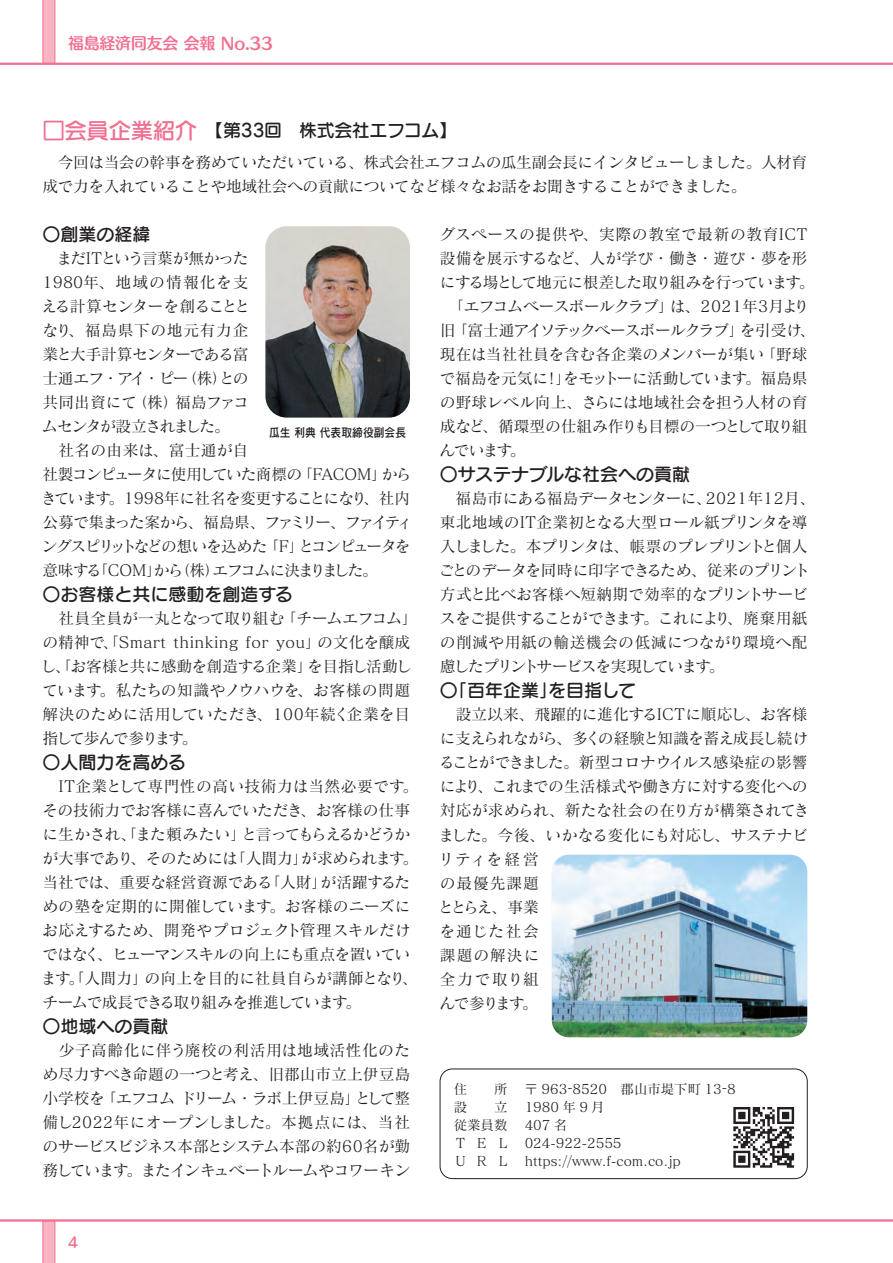
<style>
.page{position:relative;width:893px;height:1263px;background:#fff}
.page>*{position:absolute;margin:0;border:0;box-sizing:border-box;transform-origin:0 0}
.t1{font:18px "Seurat Pro DB";color:#231f20}
.t2{font:18px "Seurat Pro DB";letter-spacing:-.025em;color:#231f20}
.t3{font:15.75px/24px "Matisse Pro M";letter-spacing:-.03em;color:#231f20}
.t4{font:15.75px/24px "Matisse Pro M";letter-spacing:-.005em;color:#231f20}
.t5{font:15.75px/24px "Matisse Pro M";letter-spacing:-.055em;color:#231f20}
.t6{font:15.75px "Humming Std B";color:#f17091}
.t7{font:13.5px/18px "Matisse Pro M";color:#231f20}
.t8{font:13.5px "Humming Std B";color:#f17091}
.t9{font:12px "Rodin Pro DB";color:#231f20;scale:.9 1}
.s1{font-size:22.5px;color:#f17091}
</style>
<div class="page">
<svg style="left:43px;top:0;width:12px;height:63px"></svg>
<svg style="left:43px;top:1221px;width:12px;height:42px"></svg>
<hr style="left:0;top:1219px;width:893px;height:2px;background:#f17091">
<hr style="left:0;top:63px;width:893px;height:2px;background:#f17091">
<div style="left:440px;top:1068px;width:368px;height:111px;border:1px solid #231f20;border-radius:12px"></div>
<img style="left:265px;top:226px;width:145px;height:192px">
<img style="left:552px;top:855px;width:255px;height:182px">
<svg style="left:733px;top:1107px;width:61px;height:61px"></svg>
<p class="t6" style="left:68px;top:31px;width:207px">福島経済同友会 会報 No.33</p>
<p class="t2" style="left:43px;top:119px;width:416px"><span class="s1">□会員企業紹介</span>　【第33回　株式会社エフコム】</p>
<p class="t3" style="left:43px;top:150px;width:766px">　今回は当会の幹事を務めていただいている、株式会社エフコムの瓜生副会長にインタビューしました。人材育成で力を入れていることや地域社会への貢献についてなど様々なお話をお聞きすることができました。</p>
<p class="t1" style="left:43px;top:222px;width:109px">〇創業の経緯</p>
<p class="t5" style="left:41px;top:246px;width:373px">　まだITという言葉が無かった<br>1980年、地域の情報化を支<br>える計算センターを創ることと<br>なり、福島県下の地元有力企<br>業と大手計算センターである富<br>士通エフ・アイ・ピー（株）との<br>共同出資にて（株）福島ファコ<br>ムセンタが設立されました。<br>　社名の由来は、富士通が自<br>社製コンピュータに使用していた商標の「FACOM」からきています。1998年に社名を変更することになり、社内公募で集まった案から、福島県、ファミリー、ファイティングスピリットなどの想いを込めた「F」とコンピュータを意味する「COM」から（株）エフコムに決まりました。</p>
<p class="t1" style="left:43px;top:582px;width:252px">〇お客様と共に感動を創造する</p>
<p class="t4" style="left:41px;top:606px;width:379px">　社員全員が一丸となって取り組む「チームエフコム」の精神で、「Smart thinking for you」の文化を醸成し、「お客様と共に感動を創造する企業」を目指し活動しています。私たちの知識やノウハウを、お客様の問題解決のために活用していただき、100年続く企業を目指して歩んで参ります。</p>
<p class="t1" style="left:43px;top:750px;width:145px">〇人間力を高める</p>
<p class="t3" style="left:41px;top:774px;width:379px">　IT企業として専門性の高い技術力は当然必要です。その技術力でお客様に喜んでいただき、お客様の仕事に生かされ、「また頼みたい」と言ってもらえるかどうかが大事であり、そのためには「人間力」が求められます。当社では、重要な経営資源である「人財」が活躍するための塾を定期的に開催しています。お客様のニーズにお応えするため、開発やプロジェクト管理スキルだけではなく、ヒューマンスキルの向上にも重点を置いています。「人間力」の向上を目的に社員自らが講師となり、チームで成長できる取り組みを推進しています。</p>
<p class="t1" style="left:43px;top:1014px;width:127px">〇地域への貢献</p>
<p class="t3" style="left:42px;top:1038px;width:369px;text-align:justify">　少子高齢化に伴う廃校の利活用は地域活性化のため尽力すべき命題の一つと考え、旧郡山市立上伊豆島小学校を「エフコム ドリーム・ラボ上伊豆島」として整備し2022年にオープンしました。本拠点には、当社のサービスビジネス本部とシステム本部の約60名が勤務しています。またインキュベートルームやコワーキン</p>
<p class="t9" style="left:269px;top:424px;width:154px">瓜生 利典 代表取締役副会長</p>
<p class="t8" style="left:68px;top:1232px;width:11px">4</p>
<p class="t3" style="left:439px;top:222px;width:378px">グスペースの提供や、実際の教室で最新の教育ICT設備を展示するなど、人が学び・働き・遊び・夢を形にする場として地元に根差した取り組みを行っています。　「エフコムベースボールクラブ」は、2021年3月より旧「富士通アイソテックベースボールクラブ」を引受け、現在は当社社員を含む各企業のメンバーが集い「野球で福島を元気に！」をモットーに活動しています。福島県の野球レベル向上、さらには地域社会を担う人材の育成など、循環型の仕組み作りも目標の一つとして取り組んでいます。</p>
<p class="t1" style="left:440px;top:463px;width:252px">〇サステナブルな社会への貢献</p>
<p class="t3" style="left:439px;top:486px;width:378px">　福島市にある福島データセンターに、2021年12月、東北地域のIT企業初となる大型ロール紙プリンタを導入しました。本プリンタは、帳票のプレプリントと個人ごとのデータを同時に印字できるため、従来のプリント方式と比べお客様へ短納期で効率的なプリントサービスをご提供することができます。これにより、廃棄用紙の削減や用紙の輸送機会の低減につながり環境へ配慮したプリントサービスを実現しています。</p>
<p class="t1" style="left:440px;top:679px;width:198px">〇「百年企業」を目指して</p>
<p class="t4" style="left:438px;top:702px;width:372px">　設立以来、飛躍的に進化するICTに順応し、お客様に支えられながら、多くの経験と知識を蓄え成長し続けることができました。新型コロナウイルス感染症の影響により、これまでの生活様式や働き方に対する変化への対応が求められ、新たな社会の在り方が構築されてきました。今後、いかなる変化にも対応し、サステナビリティを経営<br>の最優先課題<br>ととらえ、事業<br>を通じた社会<br>課題の解決に<br>全力で取り組<br>んで参ります。</p>
<p class="t7" style="left:454px;top:1079px;width:55px">住　　所</p>
<p class="t7" style="left:525px;top:1079px;width:213px">〒 963-8520　郡山市堤下町 13-8</p>
<p class="t7" style="left:454px;top:1097px;width:55px">設　　立</p>
<p class="t7" style="left:525px;top:1097px;width:82px">1980 年 9 月</p>
<p class="t7" style="left:454px;top:1115px;width:55px">従業員数</p>
<p class="t7" style="left:454px;top:1115px;width:229px;text-indent:71px">407 名<br>ＴＥＬ 024-922-2555<br>ＵＲＬ https://www.f-com.co.jp</p>
</div>
